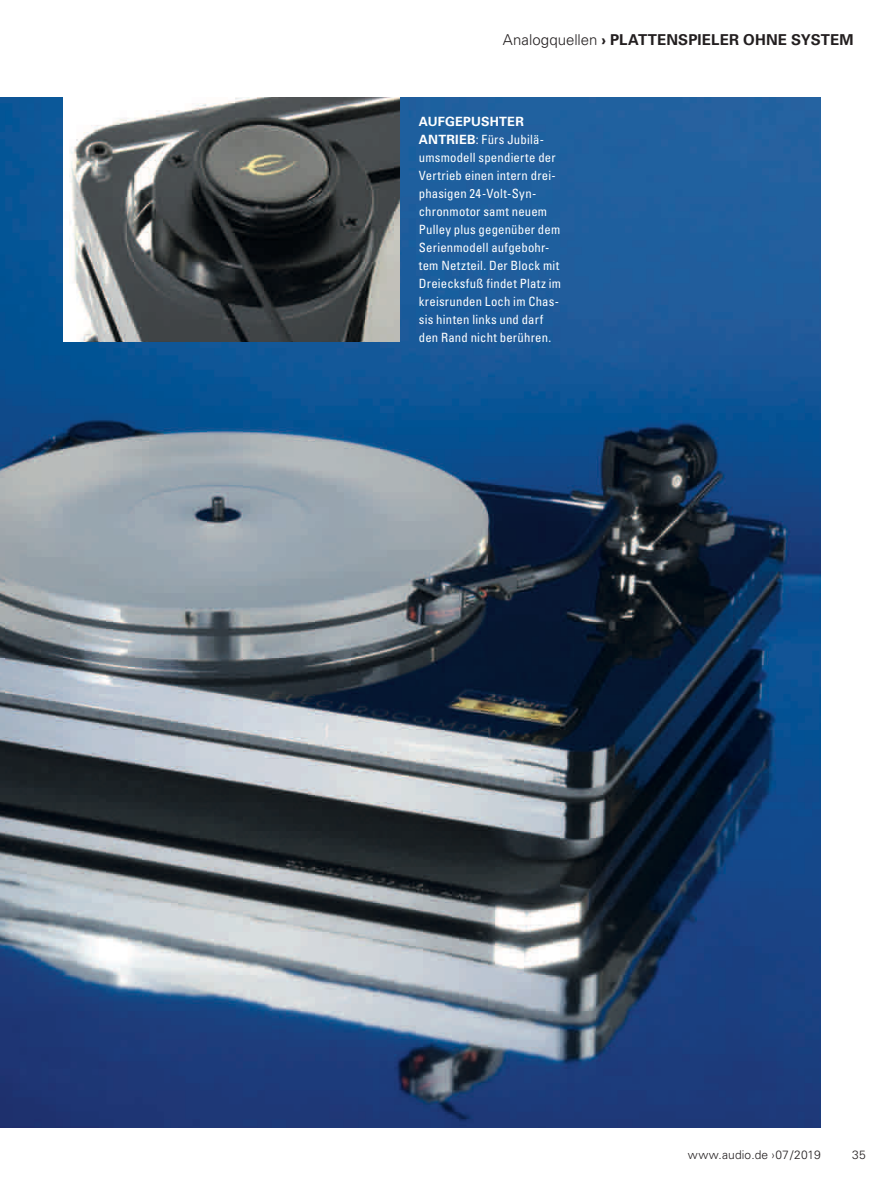
<style>
.page{position:relative;width:893px;height:1191px;background:#fff}
.page>*{position:absolute;margin:0;border:0;box-sizing:border-box;transform-origin:0 0}
.t1{font:700 15px "Univers LT Std";letter-spacing:.01em;color:#231f20}
.t2{font:condensed 12.75px/18px "Univers LT Std";letter-spacing:.015em;color:#fff}
.t3{font:300 12px "Univers LT Std";letter-spacing:.01em;color:#231f20}
.s1{font-weight:300}
.s2{font-weight:700;font-stretch:normal}
</style>
<div class="page">
<img style="left:0;top:98px;width:821px;height:1029px">
<img style="left:64px;top:98px;width:336px;height:244px">
<p class="t1" style="left:503px;top:31px;width:352px"><span class="s1">Analogquellen</span> › PLATTENSPIELER OHNE SYSTEM</p>
<p class="t2" style="left:419px;top:112px;width:144px"><span class="s2">AUFGEPUSHTER<br>ANTRIEB</span>: Fürs Jubilä&shy;umsmodell spendierte der<br>Vertrieb einen intern drei&shy;phasigen 24-Volt-Syn&shy;chronmotor samt neuem<br>Pulley plus gegenüber dem<br>Serienmodell aufgebohr&shy;tem Netzteil. Der Block mit<br>Dreiecksfuß findet Platz im kreisrunden Loch im Chas&shy;sis hinten links und darf den Rand nicht berühren.</p>
<p class="t3" style="left:688px;top:1147px;width:134px">www.audio.de ›07/2019</p>
<p class="t3" style="left:852px;top:1147px;width:15px">35</p>
</div>
